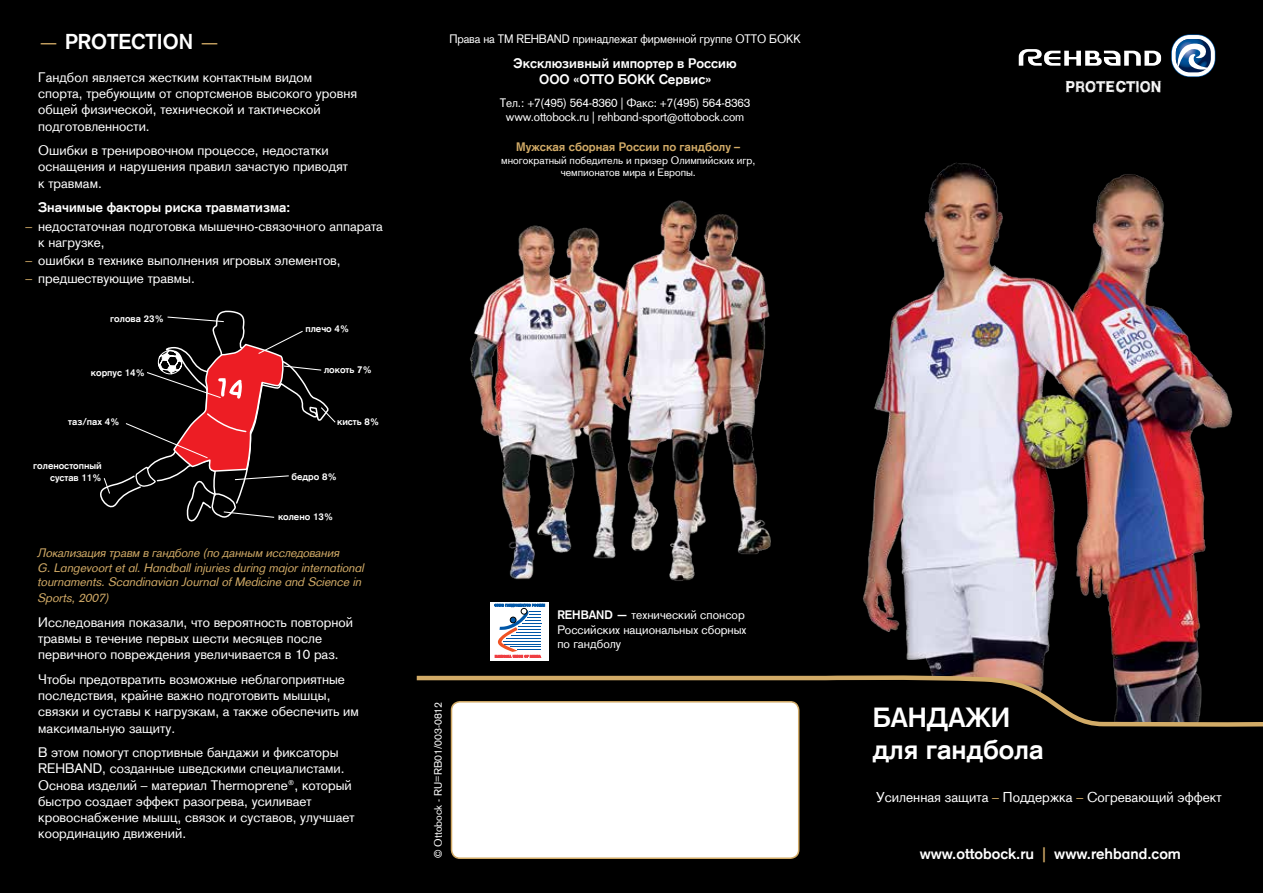
<style>
.page{position:relative;width:1263px;height:893px;background:#000}
.page>*{position:absolute;margin:0;border:0;box-sizing:border-box;transform-origin:0 0}
.t1{font:700 27px/32.4px "Otto Bock CT";color:#fff}
.t2{font:700 21px "Otto Bock CT";color:#fff}
.t3{font:700 15px "Otto Bock CT";color:#fff}
.t4{font:15px "WCROUGHTRAD Bta";color:#fff}
.t5{font:13.95px "Otto Bock CT";color:#fff}
.t6{font:13.5px/16.2px "Otto Bock CT";color:#fff}
.t7{font:700 13.5px/16.2px "Otto Bock CT";color:#fff;text-align:center}
.t8{font:italic 12px/14.4px "Otto Bock CT";color:#d2ab67}
.t9{font:12px/14.4px "Otto Bock CT";letter-spacing:-.01em;color:#fff;text-align:center}
.t10{font:12px "Otto Bock CT";letter-spacing:-.01em;color:#fff;scale:.95 1}
.t11{font:700 12px "Otto Bock CT";color:#d2ab67}
.t12{font:10.5px/12.6px "Otto Bock CT";color:#fff;text-align:center}
.t13{font:700 9.6px/11.6px "Otto Bock CT";color:#fff;text-align:right}
.s1{font-weight:400;color:#d2ab67}
.s2{color:#d2ab67}
.s3{font-weight:700}
</style>
<div class="page">
<img style="left:863px;top:162px;width:370px;height:510px">
<svg style="left:1019px;top:49px;width:142px;height:17px"></svg>
<svg style="left:1171px;top:34px;width:44px;height:43px"></svg>
<svg style="left:1172px;top:35px;width:43px;height:41px"></svg>
<div style="left:1176px;top:39px;width:35px;height:33px;background:#001b4c;border-radius:14px"></div>
<svg style="left:1176px;top:39px;width:32px;height:31px"></svg>
<div style="left:451px;top:702px;width:348px;height:156px;background:#fff;border-radius:9px"></div>
<div style="left:451px;top:701px;width:348px;height:158px;border:2px solid #d2ab67;border-radius:9px"></div>
<svg style="left:416px;top:672px;width:847px;height:57px"></svg>
<svg style="left:100px;top:310px;width:236px;height:212px"></svg>
<img style="left:470px;top:200px;width:301px;height:381px">
<div style="left:491px;top:602px;width:58px;height:58px;background:linear-gradient(to right,#fff,#fff)"></div>
<svg style="left:494px;top:604px;width:51px;height:53px;background:#c1c6d6"></svg>
<h2 class="t2" style="left:38px;top:29px;width:183px"><span class="s1">—</span> PROTECTION <span class="s1">—</span></h2>
<p class="t6" style="left:38px;top:69px;width:320px">Гандбол является жестким контактным видом спорта, требующим от спортсменов высокого уровня общей физической, технической и тактической подготовленности.</p>
<p class="t6" style="left:38px;top:142px;width:311px">Ошибки в тренировочном процессе, недостатки оснащения и нарушения правил зачастую приводят к травмам.</p>
<p class="t7" style="left:38px;top:199px;width:253px">Значимые факторы риска травматизма:</p>
<p class="t6" style="left:38px;top:218px;width:346px;text-indent:-13px"><span class="s2">–</span> недостаточная подготовка мышечно-связочного аппарата к нагрузке,</p>
<p class="t6" style="left:26px;top:252px;width:317px"><span class="s2">–</span> ошибки в технике выполнения игровых элементов,</p>
<p class="t6" style="left:26px;top:271px;width:171px"><span class="s2">–</span> предшествующие травмы.</p>
<p class="t13" style="left:110px;top:312px;width:55px">голова 23%</p>
<p class="t13" style="left:91px;top:366px;width:56px">корпус 14%</p>
<p class="t13" style="left:68px;top:416px;width:53px">таз/пах 4%</p>
<p class="t13" style="left:33px;top:460px;width:70px">голеностопный сустав 11%</p>
<p class="t13" style="left:305px;top:323px;width:46px">плечо 4%</p>
<p class="t13" style="left:324px;top:363px;width:50px">локоть 7%</p>
<p class="t13" style="left:337px;top:416px;width:44px">кисть 8%</p>
<p class="t13" style="left:291px;top:470px;width:47px">бедро 8%</p>
<p class="t13" style="left:278px;top:511px;width:57px">колено 13%</p>
<p class="t8" style="left:38px;top:546px;width:328px">Локализация травм в гандболе (по данным исследования<br>G. Langevoort et al. Handball injuries during major international tournaments. Scandinavian Journal of Medicine and Science in</p>
<p class="t8" style="left:38px;top:591px;width:73px">Sports, 2007)</p>
<p class="t6" style="left:38px;top:614px;width:316px">Исследования показали, что вероятность повторной травмы в течение первых шести месяцев после первичного повреждения увеличивается в 10 раз.</p>
<p class="t6" style="left:38px;top:671px;width:322px">Чтобы предотвратить возможные неблагоприятные последствия, крайне важно подготовить мышцы, связки и суставы к нагрузкам, а также обеспечить им максимальную защиту.</p>
<p class="t6" style="left:38px;top:744px;width:318px">В этом помогут спортивные бандажи и фиксаторы REHBAND, созданные шведскими специалистами.<br>Основа изделий – материал Thermoprene®, который быстро создает эффект разогрева, усиливает кровоснабжение мышц, связок и суставов, улучшает координацию движений.</p>
<p class="t10" style="left:449px;top:32px;width:371px">Права на ТМ REHBAND принадлежат фирменной группе ОТТО БОКК</p>
<p class="t7" style="left:514px;top:55px;width:225px">Эксклюзивный импортер в Россию<br>ООО «ОТТО БОКК Сервис»</p>
<p class="t9" style="left:500px;top:95px;width:252px">Tел.: +7(495) 564-8360 | Факс: +7(495) 564-8363 www.ottobock.ru | rehband-sport@ottobock.com</p>
<p class="t11" style="left:516px;top:140px;width:225px">Мужская сборная России по гандболу –</p>
<p class="t12" style="left:501px;top:154px;width:255px">многократный победитель и призер Олимпийских игр, чемпионатов мира и Европы.</p>
<p class="t12" style="left:432px;top:858px;width:158px;rotate:-90deg">© Ottobock - RU=RB01/003-0812</p>
<p class="t9" style="left:557px;top:608px;width:191px;text-align:left"><span class="s3">REHBAND —</span> технический спонсор<br>Российских национальных сборных по гандболу</p>
<p class="t4" style="left:1065px;top:77px;width:97px">PROTECTION</p>
<h1 class="t1" style="left:873px;top:701px;width:172px">БАНДАЖИ для гандбола</h1>
<p class="t5" style="left:876px;top:789px;width:347px">Усиленная защита <span class="s2">–</span> Поддержка <span class="s2">–</span> Согревающий эффект</p>
<p class="t3" style="left:920px;top:845px;width:263px">www.ottobock.ru <span class="s2">|</span> www.rehband.com</p>
</div>
